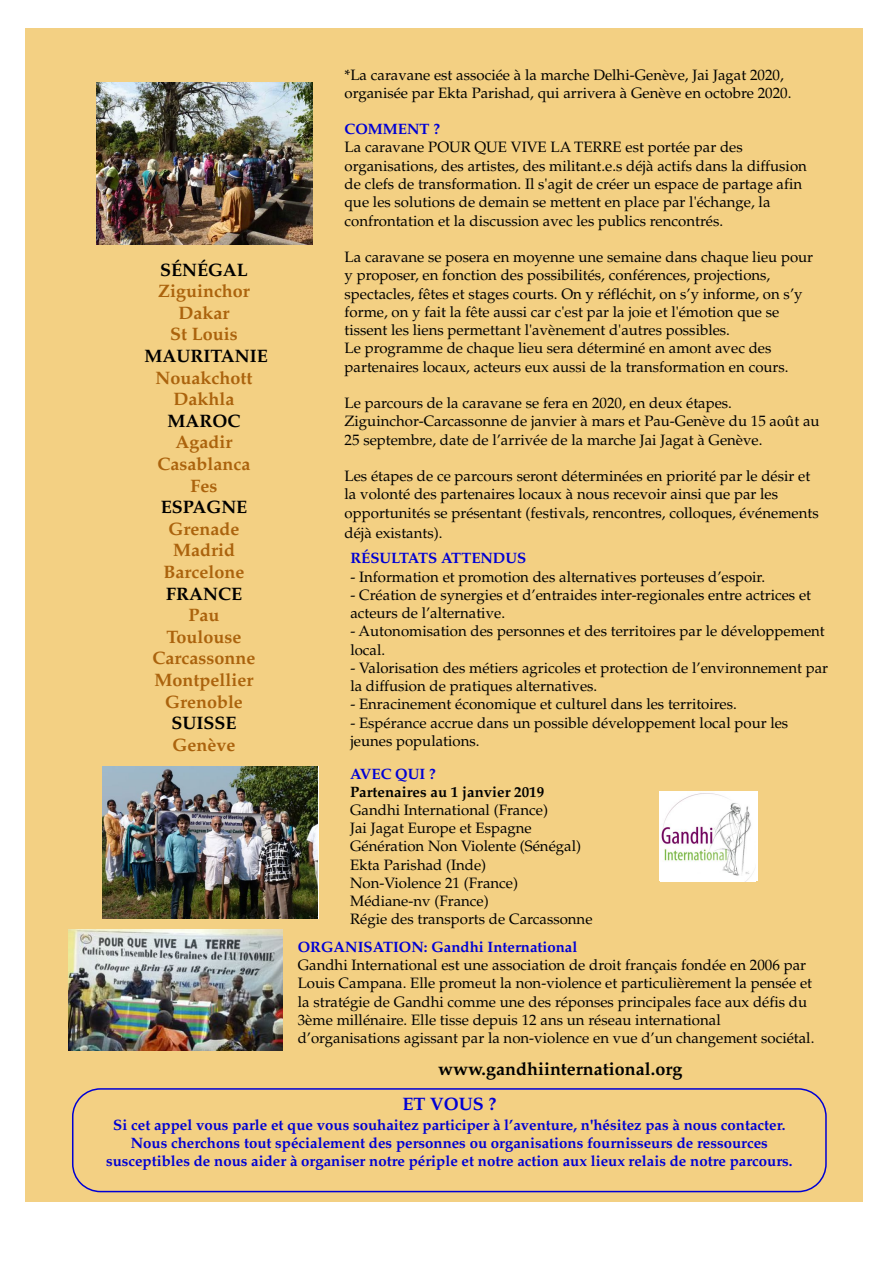
<style>
.page{position:relative;width:893px;height:1263px;background:#fff}
.page>*{position:absolute;margin:0;border:0;box-sizing:border-box;transform-origin:0 0}
.t1{font:700 18px/21.6px "Palatino";color:#ab630d;text-align:center}
.t2{font:700 18px "Palatino";color:#000}
.t3{font:700 18px "Palatino";color:#0000d4}
.t4{font:15px/18.3px "Palatino";color:#000}
.t5{font:700 15px/18px "Palatino";color:#0000d4;text-align:center}
.t6{font:700 15px "Palatino";color:#000}
</style>
<div class="page">
<div style="left:26px;top:28px;width:837px;height:1173px;background:#f3d083"></div>
<img style="left:96px;top:82px;width:216px;height:162px">
<svg style="left:72px;top:1088px;width:754px;height:104px"></svg>
<img style="left:102px;top:766px;width:216px;height:153px">
<div style="left:659px;top:791px;width:98px;height:90px;background:#fff"></div>
<img style="left:660px;top:793px;width:94px;height:88px">
<img style="left:68px;top:930px;width:214px;height:121px">
<p class="t2" style="left:160px;top:259px;width:89px">SÉNÉGAL</p>
<p class="t1" style="left:158px;top:280px;width:93px">Ziguinchor<br>Dakar<br>St Louis</p>
<p class="t2" style="left:145px;top:345px;width:125px">MAURITANIE</p>
<p class="t1" style="left:155px;top:367px;width:98px">Nouakchott<br>Dakhla</p>
<p class="t2" style="left:167px;top:410px;width:74px">MAROC</p>
<p class="t1" style="left:157px;top:432px;width:94px">Agadir<br>Casablanca<br>Fes</p>
<p class="t2" style="left:161px;top:497px;width:88px">ESPAGNE</p>
<p class="t1" style="left:163px;top:518px;width:82px">Grenade<br>Madrid<br>Barcelone</p>
<p class="t2" style="left:166px;top:583px;width:77px">FRANCE</p>
<p class="t1" style="left:152px;top:604px;width:104px">Pau<br>Toulouse<br>Carcassonne<br>Montpellier<br>Grenoble</p>
<p class="t2" style="left:171px;top:713px;width:66px">SUISSE</p>
<p class="t1" style="left:172px;top:735px;width:64px">Genève</p>
<p class="t4" style="left:344px;top:66px;width:448px">*La caravane est associée à la marche Delhi-Genève, Jai Jagat 2020, organisée par Ekta Parishad, qui arrivera à Genève en octobre 2020.</p>
<p class="t5" style="left:344px;top:120px;width:97px">COMMENT ?</p>
<p class="t4" style="left:344px;top:139px;width:464px">La caravane POUR QUE VIVE LA TERRE est portée par des organisations, des artistes, des militant.e.s déjà actifs dans la diffusion de clefs de transformation. Il s'agit de créer un espace de partage afin que les solutions de demain se mettent en place par l'échange, la confrontation et la discussion avec les publics rencontrés.</p>
<p class="t4" style="left:344px;top:248px;width:470px">La caravane se posera en moyenne une semaine dans chaque lieu pour y proposer, en fonction des possibilités, conférences, projections, spectacles, fêtes et stages courts. On y réfléchit, on s’y informe, on s’y forme, on y fait la fête aussi car c'est par la joie et l'émotion que se tissent les liens permettant l'avènement d'autres possibles.<br>Le programme de chaque lieu sera déterminé en amont avec des partenaires locaux, acteurs eux aussi de la transformation en cours.</p>
<p class="t4" style="left:344px;top:394px;width:476px">Le parcours de la caravane se fera en 2020, en deux étapes.<br>Ziguinchor-Carcassonne de janvier à mars et Pau-Genève du 15 août au<br>25 septembre, date de l’arrivée de la marche Jai Jagat à Genève.</p>
<p class="t4" style="left:344px;top:467px;width:475px">Les étapes de ce parcours seront déterminées en priorité par le désir et la volonté des partenaires locaux à nous recevoir ainsi que par les opportunités se présentant (festivals, rencontres, colloques, événements</p>
<p class="t4" style="left:344px;top:524px;width:99px">déjà existants).</p>
<p class="t5" style="left:350px;top:549px;width:177px">RÉSULTATS ATTENDUS</p>
<p class="t4" style="left:350px;top:568px;width:416px">- Information et promotion des alternatives porteuses d’espoir.</p>
<p class="t4" style="left:350px;top:586px;width:462px">- Création de synergies et d’entraides inter-regionales entre actrices et acteurs de l’alternative.</p>
<p class="t4" style="left:350px;top:622px;width:476px">- Autonomisation des personnes et des territoires par le développement local.</p>
<p class="t4" style="left:350px;top:659px;width:479px">- Valorisation des métiers agricoles et protection de l’environnement par la diffusion de pratiques alternatives.</p>
<p class="t4" style="left:350px;top:695px;width:388px">- Enracinement économique et culturel dans les territoires.</p>
<p class="t4" style="left:350px;top:714px;width:439px">- Espérance accrue dans un possible développement local pour les jeunes populations.</p>
<p class="t5" style="left:350px;top:765px;width:87px">AVEC QUI ?</p>
<p class="t6" style="left:350px;top:783px;width:196px">Partenaires au 1 janvier 2019</p>
<p class="t4" style="left:350px;top:801px;width:244px">Gandhi International (France)<br>Jai Jagat Europe et Espagne<br>Génération Non Violente (Sénégal)<br>Ekta Parishad (Inde)<br>Non-Violence 21 (France)<br>Médiane-nv (France)<br>Régie des transports de Carcassonne</p>
<p class="t5" style="left:298px;top:938px;width:281px">ORGANISATION: Gandhi International</p>
<p class="t4" style="left:298px;top:956px;width:518px">Gandhi International est une association de droit français fondée en 2006 par Louis Campana. Elle promeut la non-violence et particulièrement la pensée et la stratégie de Gandhi comme une des réponses principales face aux défis du 3ème millénaire. Elle tisse depuis 12 ans un réseau international d’organisations agissant par la non-violence en vue d’un changement sociétal.</p>
<p class="t2" style="left:438px;top:1058px;width:245px">www.gandhiinternational.org</p>
<p class="t3" style="left:402px;top:1094px;width:95px">ET VOUS ?</p>
<p class="t5" style="left:106px;top:1116px;width:688px">Si cet appel vous parle et que vous souhaitez participer à l’aventure, n'hésitez pas à nous contacter.<br>Nous cherchons tout spécialement des personnes ou organisations fournisseurs de ressources susceptibles de nous aider à organiser notre périple et notre action aux lieux relais de notre parcours.</p>
</div>
